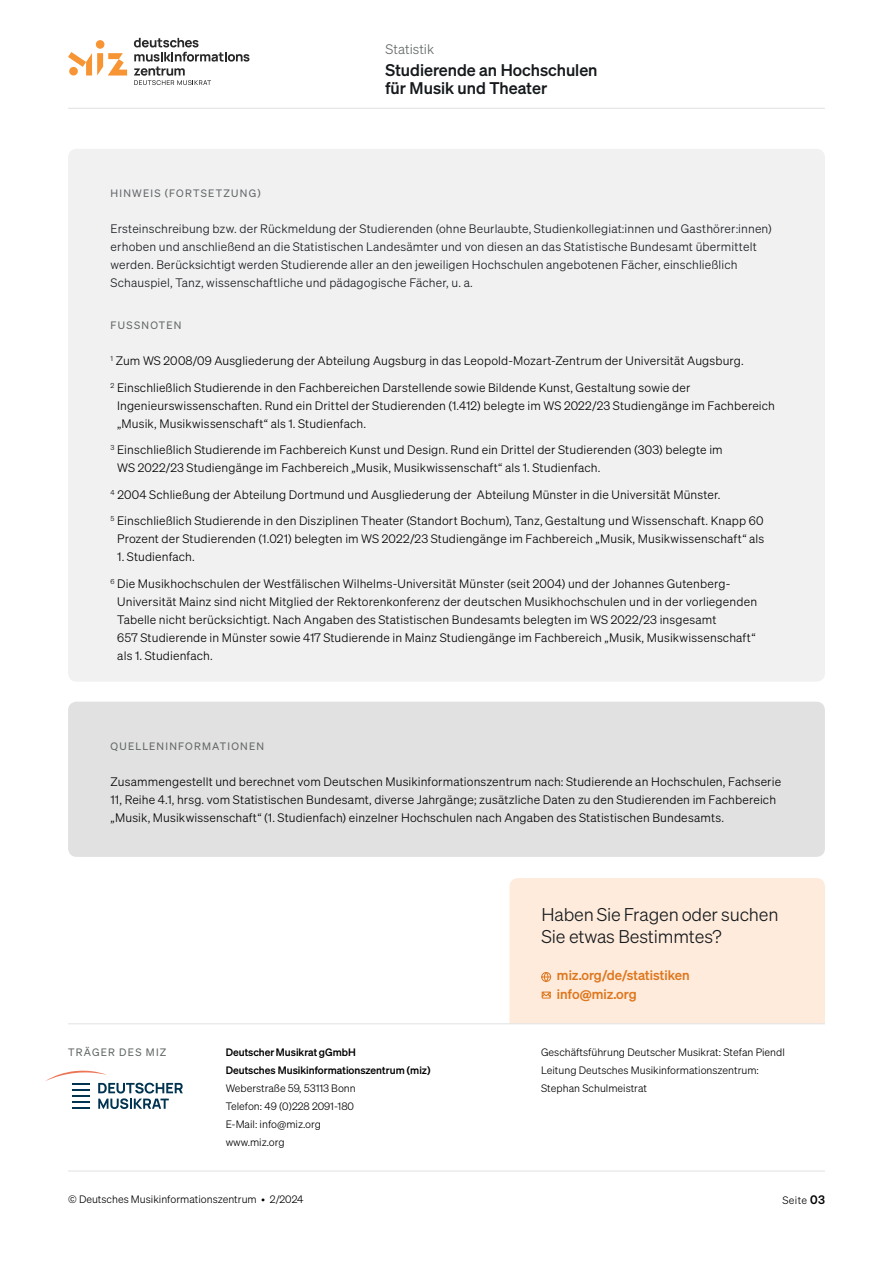
<style>
.page{position:relative;width:893px;height:1263px;background:#fff}
.page>*{position:absolute;margin:0;border:0;box-sizing:border-box;transform-origin:0 0}
.t1{font:18px/22.5px "Sohne Leicht";letter-spacing:-.01em;color:#161a1d}
.t2{font:16.5px/18px "Sohne Kraftig";color:#161a1d}
.t3{font:13.5px/19.5px "Sohne Kraftig";color:#de761c}
.t4{font:13.5px "Sohne Leicht";color:#636768}
.t5{font:12px/18px "Sohne Leicht";letter-spacing:.01em;color:#000}
.t6{font:12px/18px "Sohne Leicht";letter-spacing:.01em;color:#161a1d}
.t7{font:10.5px/18px "Sohne Leicht";color:#000}
.t8{font:10.5px "Sohne Buch";letter-spacing:.115em;color:#636768}
.t9{font:10.5px/18px "Sohne Kraftig";color:#000}
.s1{font-family:"Sohne Kraftig";font-size:12px}
</style>
<div class="page">
<hr style="left:68px;top:108px;width:757px;height:1px;background:#e1e1e1">
<hr style="left:68px;top:1171px;width:757px;height:1px;background:#e1e1e1">
<div style="left:509px;top:878px;width:316px;height:145px;background:#feebdc"></div>
<svg style="left:541px;top:991px;width:10px;height:8px"></svg>
<svg style="left:541px;top:972px;width:10px;height:10px"></svg>
<svg style="left:45px;top:1071px;width:138px;height:38px"></svg>
<hr style="left:68px;top:1023px;width:757px;height:1px;background:#e1e1e1">
<svg style="left:134px;top:38px;width:115px;height:47px"></svg>
<div style="left:96px;top:40px;width:8px;height:9px;background:#f79433;border-radius:50%"></div>
<svg style="left:68px;top:52px;width:59px;height:24px"></svg>
<div style="left:68px;top:702px;width:757px;height:155px;background:#e1e1e1;border-radius:9px"></div>
<div style="left:68px;top:149px;width:757px;height:533px;background:#f1f1f2;border-radius:9px"></div>
<p class="t4" style="left:386px;top:41px;width:50px">Statistik</p>
<h2 class="t2" style="left:386px;top:61px;width:214px">Studierende an Hochschulen für Musik und Theater</h2>
<p class="t8" style="left:111px;top:187px;width:17px">HINWEIS</p>
<p class="t8" style="left:165px;top:187px;width:37px">(FORTSET</p>
<p class="t8" style="left:224px;top:187px;width:39px">ZUNG)</p>
<p class="t6" style="left:111px;top:220px;width:663px">Ersteinschreibung bzw. der Rückmeldung der Studierenden (ohne Beurlaubte, Studienkollegiat:innen und Gasthörer:innen) erhoben und anschließend an die Statistischen Landesämter und von diesen an das Statistische Bundesamt übermittelt werden. Berücksichtigt werden Studierende aller an den jeweiligen Hochschulen angebotenen Fächer, einschließlich Schauspiel, Tanz, wissenschaftliche und pädagogische Fächer, u. a.</p>
<p class="t8" style="left:111px;top:319px;width:72px">FUSSNOTEN</p>
<p class="t5" style="left:111px;top:352px;width:635px"><sup>1</sup> Zum WS 2008/09 Ausgliederung der Abteilung Augsburg in das Leopold-Mozart-Zentrum der Universität Augsburg.</p>
<p class="t5" style="left:117px;top:378px;width:659px;text-indent:-6px"><sup>2</sup> Einschließlich Studierende in den Fachbereichen Darstellende sowie Bildende Kunst, Gestaltung sowie der<br>Ingenieurswissenschaften. Rund ein Drittel der Studierenden (1.412) belegte im WS 2022/23 Studiengänge im Fachbereich „Musik, Musikwissenschaft“ als 1. Studienfach.</p>
<p class="t5" style="left:117px;top:441px;width:607px;text-indent:-7px"><sup>3</sup> Einschließlich Studierende im Fachbereich Kunst und Design. Rund ein Drittel der Studierenden (303) belegte im<br>WS 2022/23 Studiengänge im Fachbereich „Musik, Musikwissenschaft“ als 1. Studienfach.</p>
<p class="t5" style="left:111px;top:485px;width:611px"><sup>4</sup> 2004 Schließung der Abteilung Dortmund und Ausgliederung der Abteilung Münster in die Universität Münster.</p>
<p class="t5" style="left:111px;top:512px;width:655px;text-align:center"><sup>5</sup> Einschließlich Studierende in den Disziplinen Theater (Standort Bochum), Tanz, Gestaltung und Wissenschaft. Knapp 60<br>Prozent der Studierenden (1.021) belegten im WS 2022/23 Studiengänge im Fachbereich „Musik, Musikwissenschaft“ als</p>
<p class="t5" style="left:117px;top:548px;width:79px">1. Studienfach.</p>
<p class="t5" style="left:117px;top:574px;width:641px;text-indent:-7px"><sup>6</sup> Die Musikhochschulen der Westfälischen Wilhelms-Universität Münster (seit 2004) und der Johannes Gutenberg-Universität Mainz sind nicht Mitglied der Rektorenkonferenz der deutschen Musikhochschulen und in der vorliegenden Tabelle nicht berücksichtigt. Nach Angaben des Statistischen Bundesamts belegten im WS 2022/23 insgesamt<br>657 Studierende in Münster sowie 417 Studierende in Mainz Studiengänge im Fachbereich „Musik, Musikwissenschaft“ als 1. Studienfach.</p>
<p class="t8" style="left:111px;top:740px;width:47px">QUELLENIN</p>
<p class="t8" style="left:178px;top:740px;width:71px">FORMATIONEN</p>
<p class="t5" style="left:111px;top:772px;width:672px">Zusammengestellt und berechnet vom Deutschen Musikinformationszentrum nach: Studierende an Hochschulen, Fachserie<br>11, Reihe 4.1, hrsg. vom Statistischen Bundesamt, diverse Jahrgänge; zusätzliche Daten zu den Studierenden im Fachbereich „Musik, Musikwissenschaft“ (1. Studienfach) einzelner Hochschulen nach Angaben des Statistischen Bundesamts.</p>
<p class="t8" style="left:68px;top:1046px;width:100px">TRÄGER DES MIZ</p>
<p class="t9" style="left:226px;top:1043px;width:206px">Deutscher Musikrat gGmbH<br>Deutsches Musikinformationszentrum (miz)</p>
<p class="t7" style="left:226px;top:1079px;width:132px">Weberstraße 59, 53113 Bonn<br>Telefon: 49 (0)228 2091-180<br>E-Mail: info@miz.org www.miz.org</p>
<h1 class="t1" style="left:541px;top:903px;width:239px">Haben Sie Fragen oder suchen<br>Sie etwas Bestimmtes?</h1>
<p class="t3" style="left:557px;top:965px;width:134px">miz.org/de/statistiken info@miz.org</p>
<p class="t7" style="left:541px;top:1043px;width:245px">Geschäftsführung Deutscher Musikrat: Stefan Piendl<br>Leitung Deutsches Musikinformationszentrum:<br>Stephan Schulmeistrat</p>
<p class="t7" style="left:68px;top:1190px;width:237px">© Deutsches Musikinformationszentrum • 2/2024</p>
<p class="t7" style="left:782px;top:1191px;width:44px">Seite <span class="s1">03</span></p>
</div>
